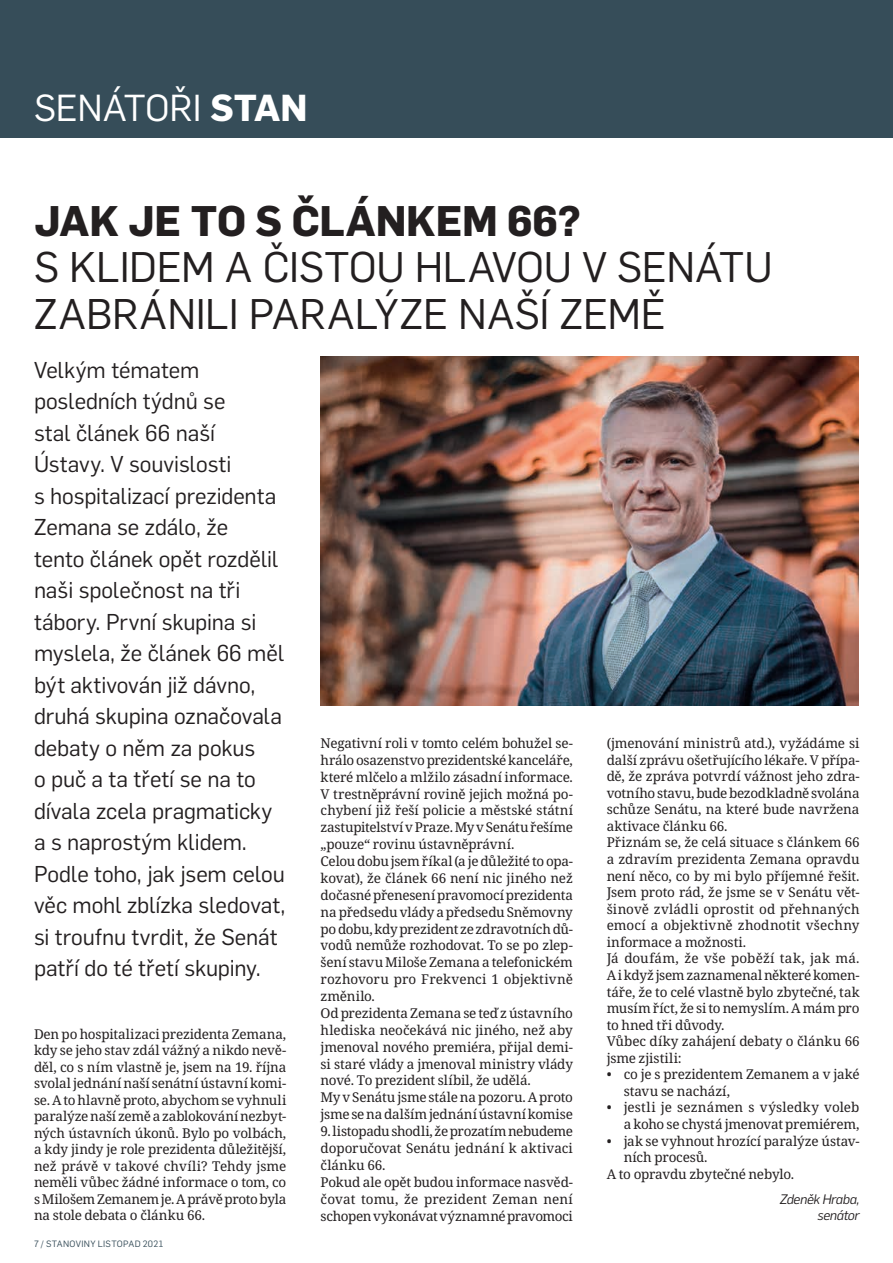
<style>
.page{position:relative;width:893px;height:1263px;background:#fff}
.page>*{position:absolute;margin:0;border:0;box-sizing:border-box;transform-origin:0 0}
.t1{font:42px/46.5px "Flama";letter-spacing:-.005em;color:#231f20}
.t2{font:700 42px "Flama";letter-spacing:-.005em;color:#231f20}
.t3{font:36.9px "Flama";letter-spacing:-.01em;color:#fff}
.t4{font:22.5px/31.5px "Flama";letter-spacing:-.005em;color:#231f20}
.t5{font:13.5px/16.5px "Noto Serif";letter-spacing:-.015em;color:#231f20}
.t6{font:italic 13.5px/16.5px "Flama";letter-spacing:-.025em;color:#231f20;text-align:right}
.t7{font:9px "Flama";letter-spacing:.035em;color:#364d59}
.s1{font-weight:700}
</style>
<div class="page">
<div style="left:0;top:0;width:893px;height:138px;background:#364d59"></div>
<img style="left:320px;top:356px;width:539px;height:350px">
<h2 class="t3" style="left:34px;top:83px;width:275px">SENÁTOŘI <span class="s1">STAN</span></h2>
<h1 class="t2" style="left:34px;top:190px;width:548px">JAK JE TO S ČLÁNKEM 66?</h1>
<h1 class="t1" style="left:34px;top:241px;width:740px">S KLIDEM A ČISTOU HLAVOU V SENÁTU<br>ZABRÁNILI PARALÝZE NAŠÍ ZEMĚ</h1>
<p class="t4" style="left:34px;top:352px;width:253px">Velkým tématem posledních týdnů se<br>stal článek 66 naší<br>Ústavy. V souvislosti<br>s hospitalizací prezidenta<br>Zemana se zdálo, že<br>tento článek opět rozdělil naši společnost na tři tábory. První skupina si myslela, že článek 66 měl být aktivován již dávno, druhá skupina označovala debaty o něm za pokus<br>o puč a ta třetí se na to dívala zcela pragmaticky a s naprostým klidem.<br>Podle toho, jak jsem celou věc mohl zblízka sledovat, si troufnu tvrdit, že Senát patří do té třetí skupiny.</p>
<p class="t5" style="left:607px;top:735px;width:254px">(jmenování ministrů atd.), vyžádáme si další zprávu ošetřujícího lékaře. V přípa&shy;dě, že zpráva potvrdí vážnost jeho zdra&shy;votního stavu, bude bezodkladně svolána schůze Senátu, na které bude navržena aktivace článku 66.<br>Přiznám se, že celá situace s článkem 66 a zdravím prezidenta Zemana opravdu není něco, co by mi bylo příjemné řešit.<br>Jsem proto rád, že jsme se v Senátu vět&shy;šinově zvládli oprostit od přehnaných emocí a objektivně zhodnotit všechny informace a možnosti.<br>Já doufám, že vše poběží tak, jak má.<br>A i když jsem zaznamenal některé komen&shy;táře, že to celé vlastně bylo zbytečné, tak musím říct, že si to nemyslím. A mám pro to hned tři důvody.<br>Vůbec díky zahájení debaty o článku 66 jsme zjistili:</p>
<p class="t5" style="left:624px;top:1067px;width:237px;text-indent:-17px">• co je s prezidentem Zemanem a v jaké stavu se nachází,</p>
<p class="t5" style="left:607px;top:1100px;width:254px;text-align:right">• jestli je seznámen s výsledky voleb a koho se chystá jmenovat premiérem,</p>
<p class="t5" style="left:607px;top:1133px;width:254px">• jak se vyhnout hrozící paralýze ústav-</p>
<p class="t5" style="left:624px;top:1149px;width:85px">ních procesů.</p>
<p class="t5" style="left:607px;top:1166px;width:189px">A to opravdu zbytečné nebylo.</p>
<p class="t6" style="left:780px;top:1190px;width:81px">Zdeněk Hraba, senátor</p>
<p class="t5" style="left:321px;top:735px;width:254px;line-height:17px">Negativní roli v tomto celém bohužel se&shy;hrálo osazenstvo prezidentské kanceláře, které mlčelo a mlžilo zásadní informace.<br>V trestněprávní rovině jejich možná po&shy;chybení již řeší policie a městské státní zastupitelství v Praze. My v Senátu řešíme „pouze“ rovinu ústavněprávní.<br>Celou dobu jsem říkal (a je důležité to opa&shy;kovat), že článek 66 není nic jiného než dočasné přenesení pravomocí prezidenta na předsedu vlády a předsedu Sněmovny po dobu, kdy prezident ze zdravotních dů&shy;vodů nemůže rozhodovat. To se po zlep&shy;šení stavu Miloše Zemana a telefonickém rozhovoru pro Frekvenci 1 objektivně změnilo.<br>Od prezidenta Zemana se teď z ústavního hlediska neočekává nic jiného, než aby jmenoval nového premiéra, přijal demi&shy;si staré vlády a jmenoval ministry vlády nové. To prezident slíbil, že udělá.<br>My v Senátu jsme stále na pozoru. A proto jsme se na dalším jednání ústavní komise</p>
<p class="t5" style="left:321px;top:1123px;width:254px">9. listopadu shodli, že prozatím nebudeme doporučovat Senátu jednání k aktivaci článku 66.<br>Pokud ale opět budou informace nasvěd&shy;čovat tomu, že prezident Zeman není schopen vykonávat významné pravomoci</p>
<p class="t5" style="left:34px;top:1026px;width:254px;text-align:justify">Den po hospitalizaci prezidenta Zemana, kdy se jeho stav zdál vážný a nikdo nevě&shy;děl, co s ním vlastně je, jsem na 19. října svolal jednání naší senátní ústavní komi&shy;se. A to hlavně proto, abychom se vyhnuli paralýze naší země a zablokování nezbyt&shy;ných ústavních úkonů. Bylo po volbách, a kdy jindy je role prezidenta důležitější, než právě v takové chvíli? Tehdy jsme neměli vůbec žádné informace o tom, co s Milošem Zemanem je. A právě proto byla na stole debata o článku 66.</p>
<p class="t7" style="left:34px;top:1238px;width:131px">7 / STANOVINY LISTOPAD 2021</p>
</div>
